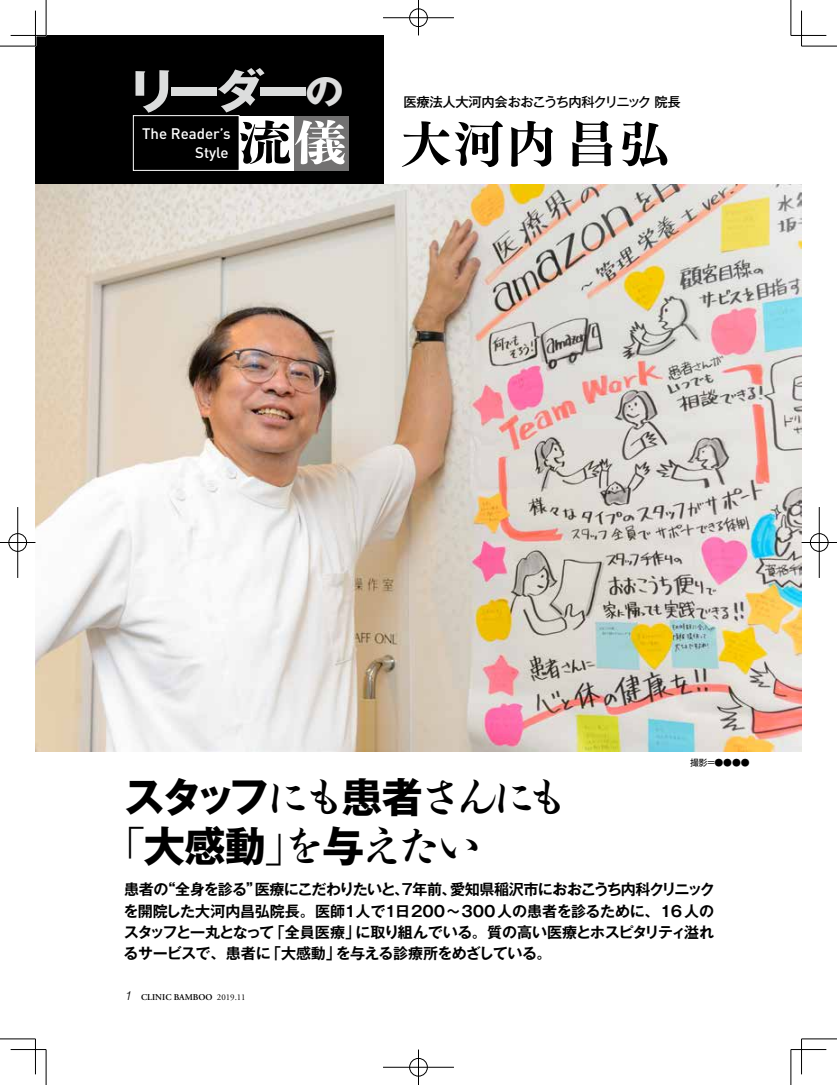
<style>
.page{position:relative;width:837px;height:1085px;background:#fff}
.page>*{position:absolute;margin:0;border:0;box-sizing:border-box;transform-origin:0 0}
.t1{font:50.5px "Tsuku Min Pro E";letter-spacing:.04em;color:#000}
.t2{font:47.88px "Shuei Shogo M Std H";color:#000;scale:1.11 1}
.t3{font:700 47.12px "Gothic MB101 Pro";color:#dcdddd;scale:1.11 1}
.t4{font:700 41.62px "Gothic MB101 Pro";letter-spacing:-.14em;color:#000}
.t5{font:41.62px "Shuei Shogo M Std H";color:#000}
.t6{font:700 15px/21.2px "Gothic MB101 Pro De";letter-spacing:-.035em;color:#000}
.t7{font:700 15px "Gothic MB101 Pro De";letter-spacing:-.055em;color:#000}
.t8{font:700 15px "Gothic MB101 Pro De";letter-spacing:-.01em;color:#000}
.t9{font:500 15px "DIN";color:#fff}
.t10{font:700 15px "Gothic MB101 Pro De";letter-spacing:-.095em;color:#000}
.t11{font:500 13.25px "Gothic MB101 Pro";letter-spacing:-.02em;color:#000}
.t12{font:italic 300 12.38px "Helvetica LT Std";color:#000}
.t13{font:600 8.88px "Adobe Garamond Pro";color:#000}
.t14{font:8.88px "Adobe Garamond Pro";color:#000}
.t15{font:8.88px "Gothic MB101 Pro";color:#000}
.s1{font-size:35.12px}
.s2{color:#fff}
.s3{font-family:"Shuei Shogo M Std H";font-weight:400}
.s4{font-family:"Gothic MB101 Pro";font-weight:700}
</style>
<div class="page">
<div style="left:35px;top:35px;width:348px;height:160px;background:#000"></div>
<img style="left:35px;top:184px;width:766px;height:567px">
<div style="left:239px;top:116px;width:55px;height:54px;background:#fff"></div>
<div style="left:133px;top:115px;width:106px;height:56px;border:1px solid #fff"></div>
<div style="left:294px;top:116px;width:54px;height:54px;background:#727171"></div>
<hr style="left:0;top:46px;width:35px;height:1px;background:#000">
<hr style="left:801px;top:46px;width:35px;height:1px;background:#000">
<hr style="left:0;top:1038px;width:35px;height:1px;background:#000">
<hr style="left:801px;top:1038px;width:35px;height:1px;background:#000">
<hr style="left:46px;top:0;width:1px;height:35px;background:#000">
<hr style="left:46px;top:1049px;width:1px;height:35px;background:#000">
<hr style="left:790px;top:0;width:1px;height:35px;background:#000">
<hr style="left:790px;top:1049px;width:1px;height:35px;background:#000">
<hr style="left:11px;top:35px;width:35px;height:1px;background:#000">
<hr style="left:790px;top:35px;width:36px;height:1px;background:#000">
<hr style="left:11px;top:1049px;width:35px;height:1px;background:#000">
<hr style="left:790px;top:1049px;width:36px;height:1px;background:#000">
<hr style="left:35px;top:11px;width:1px;height:35px;background:#000">
<hr style="left:35px;top:1038px;width:1px;height:36px;background:#000">
<hr style="left:801px;top:11px;width:1px;height:35px;background:#000">
<hr style="left:801px;top:1038px;width:1px;height:36px;background:#000">
<div style="left:408px;top:8px;width:20px;height:19px;border:2px solid #fff;border-radius:50%"></div>
<hr style="left:383px;top:17px;width:71px;height:2px;background:#fff">
<hr style="left:417px;top:0;width:2px;height:35px;background:#fff">
<div style="left:409px;top:9px;width:18px;height:18px;border:1px solid #000;border-radius:50%"></div>
<hr style="left:383px;top:18px;width:71px;height:1px;background:#000">
<hr style="left:418px;top:0;width:1px;height:35px;background:#000">
<div style="left:408px;top:1057px;width:20px;height:19px;border:2px solid #fff;border-radius:50%"></div>
<hr style="left:417px;top:1049px;width:2px;height:35px;background:#fff">
<div style="left:409px;top:1057px;width:18px;height:19px;border:1px solid #000;border-radius:50%"></div>
<hr style="left:383px;top:1066px;width:71px;height:1px;background:#000">
<hr style="left:418px;top:1049px;width:1px;height:35px;background:#000">
<div style="left:8px;top:532px;width:19px;height:20px;border:2px solid #fff;border-radius:50%"></div>
<hr style="left:0;top:541px;width:35px;height:2px;background:#fff">
<hr style="left:17px;top:507px;width:2px;height:71px;background:#fff">
<div style="left:9px;top:533px;width:18px;height:18px;border:1px solid #000;border-radius:50%"></div>
<hr style="left:0;top:542px;width:35px;height:1px;background:#000">
<hr style="left:18px;top:507px;width:1px;height:71px;background:#000">
<div style="left:809px;top:532px;width:19px;height:20px;border:2px solid #fff;border-radius:50%"></div>
<hr style="left:801px;top:541px;width:35px;height:2px;background:#fff">
<div style="left:809px;top:533px;width:19px;height:18px;border:1px solid #000;border-radius:50%"></div>
<hr style="left:801px;top:542px;width:35px;height:1px;background:#000">
<hr style="left:818px;top:507px;width:1px;height:71px;background:#000">
<h3 class="t3" style="left:126px;top:52px;width:198px">リーダー<span class="s1">の</span></h3>
<p class="t9" style="left:142px;top:124px;width:90px">The Reader s’</p>
<h2 class="t2" style="left:238px;top:108px;width:99px">流<span class="s2">儀</span></h2>
<p class="t9" style="left:195px;top:143px;width:35px">Style</p>
<p class="t11" style="left:403px;top:90px;width:278px">医療法人大河内会おおこうち内科クリニック院長</p>
<h1 class="t1" style="left:400px;top:104px;width:270px">大河内昌弘</h1>
<h3 class="t4" style="left:123px;top:762px;width:446px">スタッフ<span class="s3">にも</span>患者<span class="s3">さんにも</span></h3>
<h3 class="t5" style="left:124px;top:816px;width:357px">｢<span class="s4">大感動</span>｣を<span class="s4">与</span>えたい</h3>
<p class="t15" style="left:689px;top:754px;width:61px">撮影=●●●●</p>
<p class="t7" style="left:450px;top:876px;width:266px">愛知県稲沢市におおこうち内科クリニック</p>
<p class="t6" style="left:160px;top:876px;width:102px">“全身を診る”</p>
<p class="t6" style="left:412px;top:876px;width:45px">年前、</p>
<p class="t7" style="left:255px;top:876px;width:162px">医療にこだわりたいと７、</p>
<p class="t6" style="left:124px;top:876px;width:46px">患者の</p>
<p class="t6" style="left:355px;top:898px;width:360px;text-indent:-232px">を開院した大河内昌弘院長。医師１<br>に取り組んでいる。質の高い医療とホスピタリティ溢れ</p>
<p class="t8" style="left:395px;top:898px;width:320px">日200〜300人の患者を診るために、16人の</p>
<p class="t6" style="left:355px;top:898px;width:31px">人で</p>
<p class="t6" style="left:383px;top:898px;width:17px">１</p>
<p class="t6" style="left:270px;top:919px;width:92px">「全員医療」</p>
<p class="t10" style="left:124px;top:919px;width:152px">スタッフと一丸となって</p>
<p class="t6" style="left:123px;top:940px;width:149px">るサービスで、患者に</p>
<p class="t6" style="left:266px;top:940px;width:76px">「大感動」</p>
<p class="t6" style="left:336px;top:940px;width:217px">を与える診療所をめざしている。</p>
<p class="t12" style="left:124px;top:987px;width:8px">1</p>
<p class="t13" style="left:141px;top:991px;width:73px">CLINIC BAMBOO</p>
<p class="t14" style="left:217px;top:991px;width:30px">2019.11</p>
</div>
